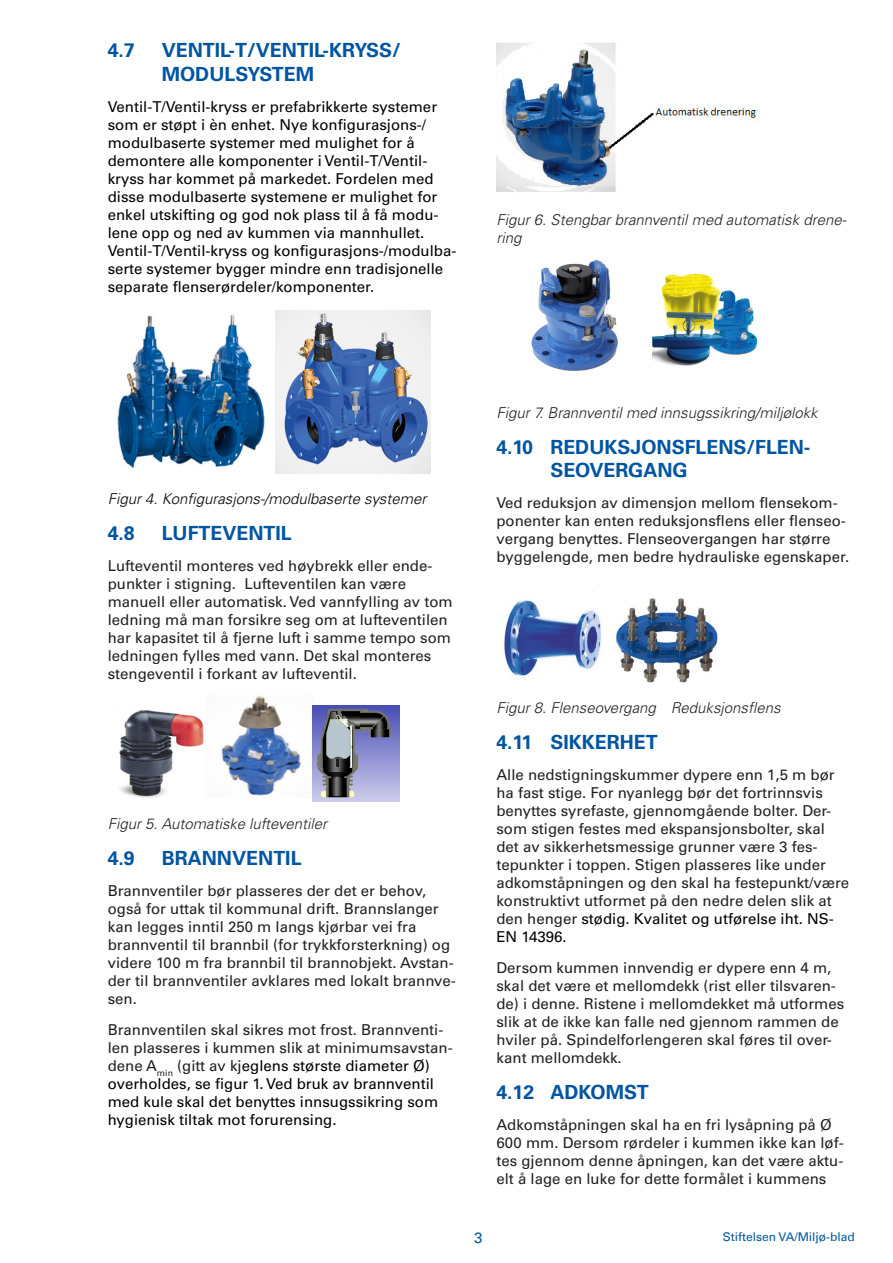
<style>
.page{position:relative;width:893px;height:1263px;background:#fff}
.page>*{position:absolute;margin:0;border:0;box-sizing:border-box;transform-origin:0 0}
.Brødtekst{font:700 19.5px/23.4px "Univers LT";color:#0155a2}
.Brødtekst-2{font:15px/18px "Univers LT";color:#231f20}
.Brødtekst-3{font:15px/18px "Univers LT";color:#000001}
.Brødtekst-4{font:italic 300 15px/18px "Univers LT";color:#231f20}
.Brødtekst-5{font:italic 300 15px "Univers LT";color:#000001}
.t1{font:15px "Univers LT";color:#0155a2}
.t2{font:12px "Univers Com 55 Roman";color:#0155a2}
.s1{color:#231f20}
.s2{color:#000001}
</style>
<div class="page">
<img style="left:117px;top:310px;width:159px;height:163px">
<img style="left:276px;top:311px;width:155px;height:162px">
<img style="left:119px;top:709px;width:85px;height:89px">
<img style="left:221px;top:696px;width:92px;height:102px">
<img style="left:313px;top:706px;width:86px;height:95px">
<img style="left:496px;top:43px;width:261px;height:149px">
<img style="left:531px;top:260px;width:87px;height:111px">
<img style="left:653px;top:273px;width:105px;height:93px">
<img style="left:504px;top:591px;width:97px;height:85px">
<img style="left:616px;top:598px;width:102px;height:85px">
<p class="Brødtekst" style="left:108px;top:39px;width:29px">4.7</p>
<p class="Brødtekst" style="left:162px;top:39px;width:241px">VENTIL-T/VENTIL-KRYSS/<br>MODULSYSTEM</p>
<p class="Brødtekst-3" style="left:108px;top:97px;width:350px">Ventil-T/Ventil-kryss er prefabrikkerte systemer som er støpt i èn enhet. Nye konfigurasjons-/ modulbaserte systemer med mulighet for å demontere alle komponenter i Ventil-T/Ventil&shy;kryss har kommet på markedet. Fordelen med disse modulbaserte systemene er mulighet for enkel utskifting og god nok plass til å få modu&shy;lene opp og ned av kummen via mannhullet.<br>Ventil-T/Ventil-kryss og konfigurasjons-/modulba&shy;serte systemer bygger mindre enn tradisjonelle separate flenserørdeler/komponenter.</p>
<p class="Brødtekst-4" style="left:496px;top:210px;width:352px">Figur 6. Stengbar brannventil med automatisk drene&shy;ring</p>
<p class="Brødtekst-5" style="left:108px;top:490px;width:320px">Figur 4. Konfigurasjons-/modulbaserte systemer</p>
<p class="Brødtekst" style="left:108px;top:522px;width:29px">4.8</p>
<p class="Brødtekst" style="left:162px;top:522px;width:132px">LUFTEVENTIL</p>
<p class="Brødtekst-2" style="left:108px;top:557px;width:346px">Lufteventil monteres ved høybrekk eller ende&shy;punkter i stigning. Lufteventilen kan være manuell eller automatisk. Ved vannfylling av tom ledning må man forsikre seg om at lufteventilen har kapasitet til å fjerne luft i samme tempo som ledningen fylles med vann. Det skal monteres stengeventil i forkant av lufteventil.</p>
<p class="Brødtekst-4" style="left:108px;top:815px;width:221px">Figur 5. Automatiske lufteventiler</p>
<p class="Brødtekst" style="left:108px;top:847px;width:29px">4.9</p>
<p class="Brødtekst" style="left:162px;top:847px;width:141px">BRANNVENTIL</p>
<p class="Brødtekst-2" style="left:108px;top:882px;width:350px">Brannventiler bør plasseres der det er behov, også for uttak til kommunal drift. Brannslanger kan legges inntil 250 m langs kjørbar vei fra brannventil til brannbil (for trykkforsterkning) og videre 100 m fra brannbil til brannobjekt. Avstan&shy;der til brannventiler avklares med lokalt brannve&shy;sen.</p>
<p class="Brødtekst-3" style="left:108px;top:1020px;width:347px"><span class="s1">Brannventilen skal sikres mot frost. Brannventi&shy;len plasseres i kummen slik at minimumsavstan&shy;dene A</span><sub>min</sub> <span class="s1">(gitt av kj</span>eglens største diameter Ø) overholdes, se figur 1. Ved bruk av brannventil med kule skal det benyttes innsugssikring som hygienisk tiltak mot forurensing.</p>
<p class="Brødtekst-4" style="left:496px;top:404px;width:323px">Figur 7. Brannventil med innsugssikring/miljølokk</p>
<p class="Brødtekst" style="left:550px;top:436px;width:262px;text-indent:-54px">4.10 REDUKSJONSFLENS/FLEN-<br>SEOVERGANG</p>
<p class="Brødtekst-2" style="left:496px;top:494px;width:354px">Ved reduksjon av dimensjon mellom flensekom&shy;ponenter kan enten reduksjonsflens eller flenseo&shy;vergang benyttes. Flenseovergangen har større byggelengde, men bedre hydrauliske egenskaper.</p>
<p class="Brødtekst-4" style="left:496px;top:699px;width:286px">Figur 8. Flenseovergang Reduksjonsflens</p>
<p class="Brødtekst" style="left:496px;top:731px;width:163px">4.11 SIKKERHET</p>
<p class="Brødtekst-2" style="left:496px;top:766px;width:354px">Alle nedstigningskummer dypere enn 1,5 m bør ha fast stige. For nyanlegg bør det fortrinnsvis benyttes syrefaste, gjennomgående bolter. Der&shy;som stigen festes med ekspansjonsbolter, skal det av sikkerhetsmessige grunner være 3 fes&shy;tepunkter i toppen. Stigen plasseres like under adkomståpningen og den skal ha festepunkt/være konstruktivt utformet på den nedre delen slik at den henger <span class="s2">stødig. Kvalitet og utførelse iht. NS-EN 14396.</span></p>
<p class="Brødtekst-2" style="left:496px;top:958px;width:349px">Dersom kummen innvendig er dypere enn 4 m, skal det være et mellomdekk (rist eller tilsvaren&shy;de) i denne. Ristene i mellomdekket må utformes slik at de ikke kan falle ned gjennom rammen de hviler på. Spindelforlengeren skal føres til over&shy;kant mellomdekk.</p>
<p class="Brødtekst" style="left:496px;top:1080px;width:154px">4.12 ADKOMST</p>
<p class="Brødtekst-2" style="left:496px;top:1115px;width:349px">Adkomståpningen skal ha en fri lysåpning på Ø 600 mm. Dersom rørdeler i kummen ikke kan løf&shy;tes gjennom denne åpningen, kan det være aktu&shy;elt å lage en luke for dette formålet i kummens</p>
<p class="t1" style="left:474px;top:1229px;width:10px">3</p>
<p class="t2" style="left:723px;top:1230px;width:134px">Stiftelsen VA/Miljø-blad</p>
</div>
